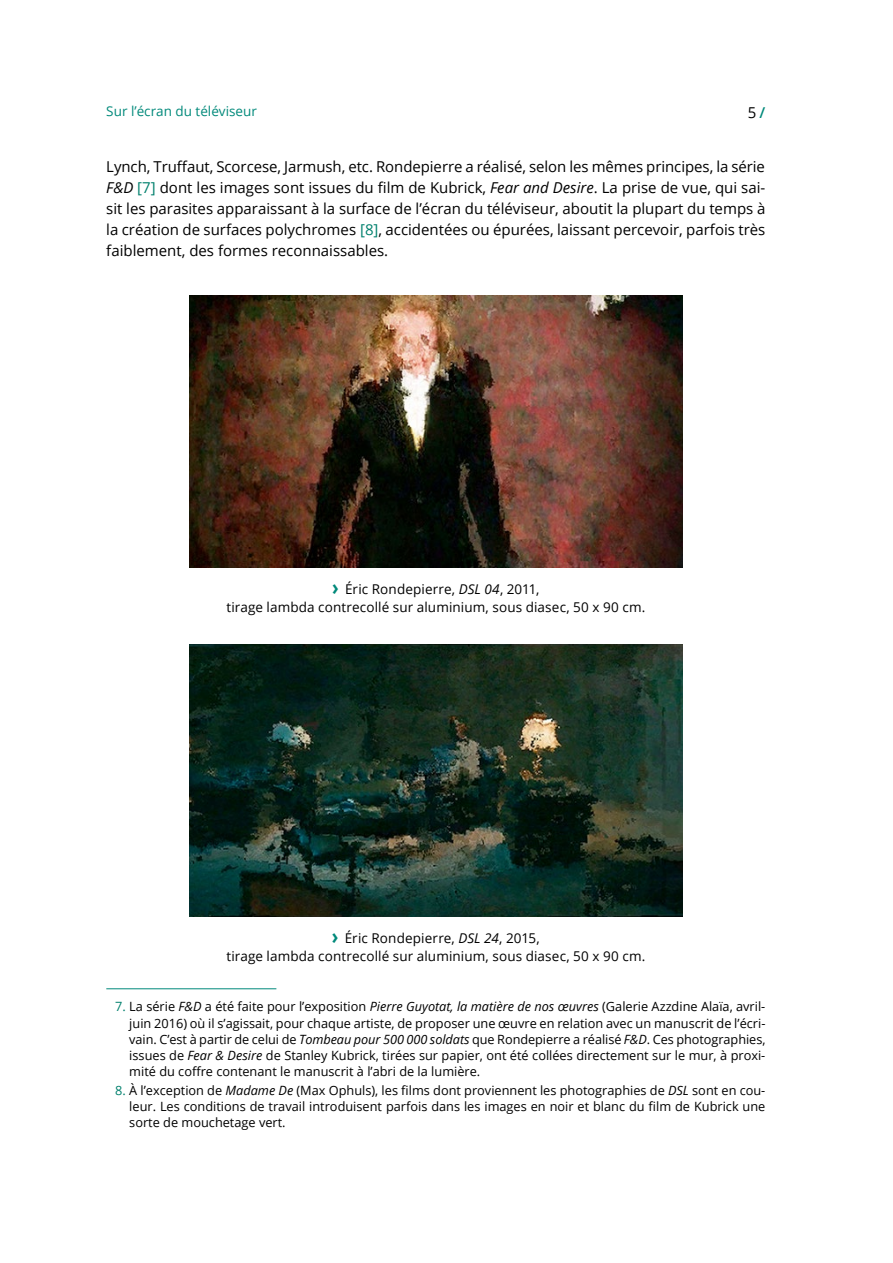
<style>
.page{position:relative;width:893px;height:1263px;background:#fff}
.page>*{position:absolute;margin:0;border:0;box-sizing:border-box;transform-origin:0 0}
.t1{font:15px/21px "Open Sans";color:#000;text-align:justify}
.t2{font:13.5px/18px "Open Sans";letter-spacing:.01em;color:#000;text-align:center}
.t3{font:13.5px "Open Sans";color:#00897a}
.t4{font:12.75px/16.2px "Open Sans";color:#000;text-align:justify}
.s1{font-weight:600;color:#00897a}
.s2{font-style:italic}
.s3{color:#00806d}
.s4{font-weight:700;font-size:21.6px;color:#00897a}
</style>
<div class="page">
<img style="left:189px;top:295px;width:493px;height:272px">
<img style="left:189px;top:644px;width:493px;height:272px">
<hr style="left:106px;top:988px;width:170px;height:1px;background:#00897a">
<p class="t3" style="left:106px;top:102px;width:152px">Sur l’écran du téléviseur</p>
<p class="t1" style="left:748px;top:101px;width:19px">5<span class="s1">/</span></p>
<p class="t1" style="left:106px;top:156px;width:661px">Lynch, Truffaut, Scorcese, Jarmush, etc. Rondepierre a réalisé, selon les mêmes principes, la série <span class="s2">F&amp;D</span> <span class="s3">[7]</span> dont les images sont issues du film de Kubrick, <span class="s2">Fear and Desire</span>. La prise de vue, qui sai&shy;sit les parasites apparaissant à la surface de l’écran du téléviseur, aboutit la plupart du temps à la création de surfaces polychromes <span class="s3">[8]</span>, accidentées ou épurées, laissant percevoir, parfois très faiblement, des formes reconnaissables.</p>
<p class="t2" style="left:226px;top:579px;width:420px"><span class="s4">›</span> Éric Rondepierre, <span class="s2">DSL 04</span>, 2011,<br>tirage lambda contrecollé sur aluminium, sous diasec, 50 x 90 cm.</p>
<p class="t2" style="left:226px;top:928px;width:420px"><span class="s4">›</span> Éric Rondepierre, <span class="s2">DSL 24</span>, 2015,<br>tirage lambda contrecollé sur aluminium, sous diasec, 50 x 90 cm.</p>
<p class="t4" style="left:129px;top:998px;width:638px;text-indent:-14px"><span class="s3">7.</span> La série <span class="s2">F&amp;D</span> a été faite pour l’exposition <span class="s2">Pierre Guyotat, la matière de nos œuvres</span> (Galerie Azzdine Alaïa, avril&shy;juin 2016) où il s’agissait, pour chaque artiste, de proposer une œuvre en relation avec un manuscrit de l’écri&shy;vain. C’est à partir de celui de <span class="s2">Tombeau pour 500 000 soldats</span> que Rondepierre a réalisé <span class="s2">F&amp;D</span>. Ces photographies, issues de <span class="s2">Fear &amp; Desire</span> de Stanley Kubrick, tirées sur papier, ont été collées directement sur le mur, à proxi&shy;mité du coffre contenant le manuscrit à l’abri de la lumière.</p>
<p class="t4" style="left:129px;top:1081px;width:638px;text-indent:-14px"><span class="s3">8.</span> À l’exception de <span class="s2">Madame De</span> (Max Ophuls), les films dont proviennent les photographies de <span class="s2">DSL</span> sont en cou&shy;leur. Les conditions de travail introduisent parfois dans les images en noir et blanc du film de Kubrick une sorte de mouchetage vert.</p>
</div>
